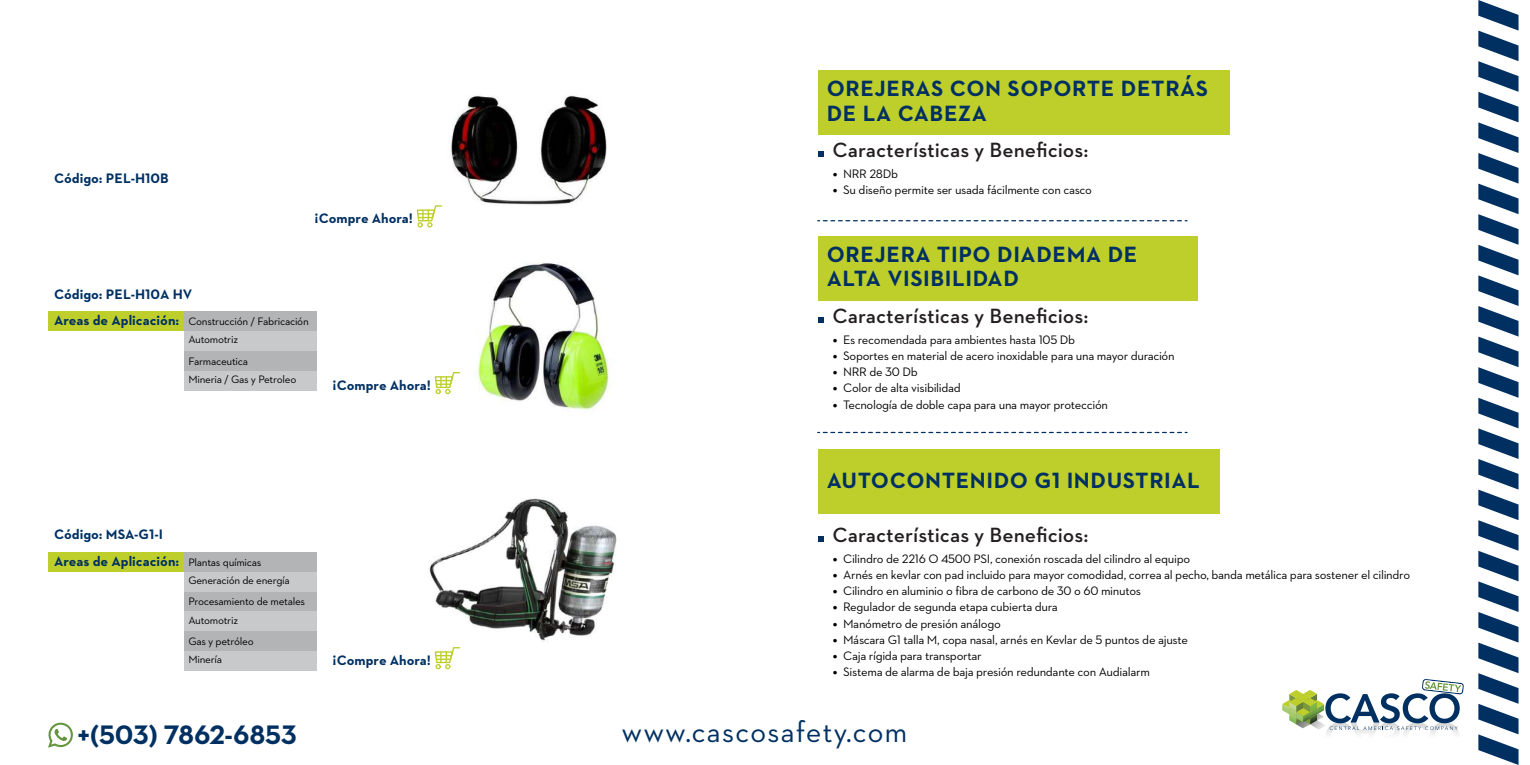
<style>
.page{position:relative;width:1530px;height:765px;background:#fff}
.page>*{position:absolute;margin:0;border:0;box-sizing:border-box;transform-origin:0 0}
.t1{font:30px "STIHL Contraface Text";letter-spacing:.025em;color:#003062}
.t2{font:700 27.25px "STIHL Contraface Text";letter-spacing:-.01em;color:#003062}
.t3{font:700 22.5px/24px "STIHL Contraface Text";letter-spacing:.025em;color:#003062}
.t4{font:21px "STIHL Contraface Text Demi";color:#231f20}
.t5{font:700 14px "STIHL Contraface Text";color:#003062}
.t6{font:12.5px "STIHL Contraface Text";letter-spacing:-.025em;color:#000}
.t7{font:11px/18.2px "STIHL Contraface Text";letter-spacing:-.025em;color:#000}
</style>
<div class="page">
<img style="left:429px;top:498px;width:188px;height:156px">
<img style="left:416px;top:95px;width:191px;height:117px">
<svg style="left:818px;top:220px;width:369px;height:1px"></svg>
<svg style="left:818px;top:432px;width:369px;height:1px"></svg>
<svg style="left:1478px;top:0;width:41px;height:765px"></svg>
<svg style="left:1282px;top:679px;width:182px;height:56px"></svg>
<div style="left:818px;top:70px;width:412px;height:65px;background:#becf2b"></div>
<svg style="left:818px;top:151px;width:6px;height:6px"></svg>
<svg style="left:417px;top:205px;width:25px;height:23px"></svg>
<div style="left:48px;top:311px;width:137px;height:20px;background:#becf2b"></div>
<div style="left:185px;top:311px;width:132px;height:20px;background:#b2b4b6"></div>
<div style="left:185px;top:331px;width:132px;height:20px;background:#c7c9ca"></div>
<div style="left:185px;top:351px;width:132px;height:20px;background:#b2b4b6"></div>
<div style="left:185px;top:371px;width:132px;height:20px;background:#c7c9ca"></div>
<div style="left:818px;top:236px;width:379px;height:64px;background:#becf2b"></div>
<svg style="left:818px;top:317px;width:6px;height:6px"></svg>
<svg style="left:435px;top:372px;width:25px;height:22px"></svg>
<img style="left:478px;top:262px;width:135px;height:148px">
<div style="left:48px;top:552px;width:137px;height:20px;background:#becf2b"></div>
<div style="left:185px;top:552px;width:132px;height:20px;background:#b2b4b6"></div>
<div style="left:185px;top:572px;width:132px;height:20px;background:#c7c9ca"></div>
<div style="left:185px;top:592px;width:132px;height:19px;background:#b2b4b6"></div>
<div style="left:185px;top:611px;width:132px;height:20px;background:#c7c9ca"></div>
<div style="left:185px;top:631px;width:132px;height:20px;background:#b2b4b6"></div>
<div style="left:185px;top:651px;width:132px;height:20px;background:#c7c9ca"></div>
<div style="left:818px;top:449px;width:401px;height:65px;background:#becf2b"></div>
<svg style="left:818px;top:536px;width:6px;height:6px"></svg>
<svg style="left:435px;top:647px;width:25px;height:22px"></svg>
<svg style="left:48px;top:722px;width:25px;height:26px"></svg>
<p class="t5" style="left:54px;top:170px;width:116px">Código: PEL-H10B</p>
<p class="t5" style="left:315px;top:209px;width:100px">¡Compre Ahora!</p>
<p class="t5" style="left:54px;top:285px;width:140px">Código: PEL-H10A HV</p>
<p class="t7" style="left:188px;top:312px;width:122px">Construcción / Fabricación<br>Automotriz</p>
<p class="t7" style="left:188px;top:352px;width:110px">Farmaceutica<br>Mineria / Gas y Petroleo</p>
<p class="t5" style="left:54px;top:312px;width:127px">Areas de Aplicación:</p>
<p class="t5" style="left:333px;top:376px;width:100px">¡Compre Ahora!</p>
<p class="t5" style="left:54px;top:525px;width:110px">Código: MSA-G1-I</p>
<p class="t5" style="left:54px;top:552px;width:127px">Areas de Aplicación:</p>
<p class="t7" style="left:188px;top:553px;width:103px">Plantas químicas<br>Generación de energía</p>
<p class="t7" style="left:188px;top:592px;width:118px">Procesamiento de metales<br>Automotriz</p>
<p class="t7" style="left:188px;top:632px;width:67px">Gas y petróleo<br>Minería</p>
<p class="t5" style="left:333px;top:651px;width:100px">¡Compre Ahora!</p>
<h3 class="t3" style="left:827px;top:77px;width:383px">OREJERAS CON SOPORTE DETRÁS<br>DE LA CABEZA</h3>
<h3 class="t4" style="left:833px;top:137px;width:257px">Características y Beneficios:</h3>
<p class="t6" style="left:833px;top:166px;width:67px">● NRR 28Db</p>
<p class="t6" style="left:833px;top:182px;width:261px">● Su diseño permite ser usada fácilmente con casco</p>
<h3 class="t3" style="left:827px;top:242px;width:312px">OREJERA TIPO DIADEMA DE<br>ALTA VISIBILIDAD</h3>
<h3 class="t4" style="left:833px;top:303px;width:257px">Características y Beneficios:</h3>
<p class="t6" style="left:833px;top:332px;width:244px">● Es recomendada para ambientes hasta 105 Db</p>
<p class="t6" style="left:833px;top:348px;width:344px">● Soportes en material de acero inoxidable para una mayor duración</p>
<p class="t6" style="left:833px;top:364px;width:87px">● NRR de 30 Db</p>
<p class="t6" style="left:833px;top:380px;width:130px">● Color de alta visibilidad</p>
<p class="t6" style="left:833px;top:397px;width:277px">● Tecnología de doble capa para una mayor protección</p>
<h3 class="t3" style="left:827px;top:468px;width:375px">AUTOCONTENIDO G1 INDUSTRIAL</h3>
<h3 class="t4" style="left:833px;top:522px;width:257px">Características y Beneficios:</h3>
<p class="t6" style="left:833px;top:551px;width:359px">● Cilindro de 2216 O 4500 PSI, conexión roscada del cilindro al equipo</p>
<p class="t6" style="left:833px;top:567px;width:579px">● Arnés en kevlar con pad incluido para mayor comodidad, correa al pecho, banda metálica para sostener el cilindro</p>
<p class="t6" style="left:833px;top:583px;width:310px">● Cilindro en aluminio o fibra de carbono de 30 o 60 minutos</p>
<p class="t6" style="left:833px;top:599px;width:227px">● Regulador de segunda etapa cubierta dura</p>
<p class="t6" style="left:833px;top:616px;width:170px">● Manómetro de presión análogo</p>
<p class="t6" style="left:833px;top:632px;width:357px">● Máscara G1 talla M, copa nasal, arnés en Kevlar de 5 puntos de ajuste</p>
<p class="t6" style="left:833px;top:648px;width:151px">● Caja rígida para transportar</p>
<p class="t6" style="left:833px;top:664px;width:319px">● Sistema de alarma de baja presión redundante con Audialarm</p>
<h2 class="t2" style="left:77px;top:717px;width:221px">+(503) 7862-6853</h2>
<h1 class="t1" style="left:622px;top:713px;width:287px">www.cascosafety.com</h1>
</div>
